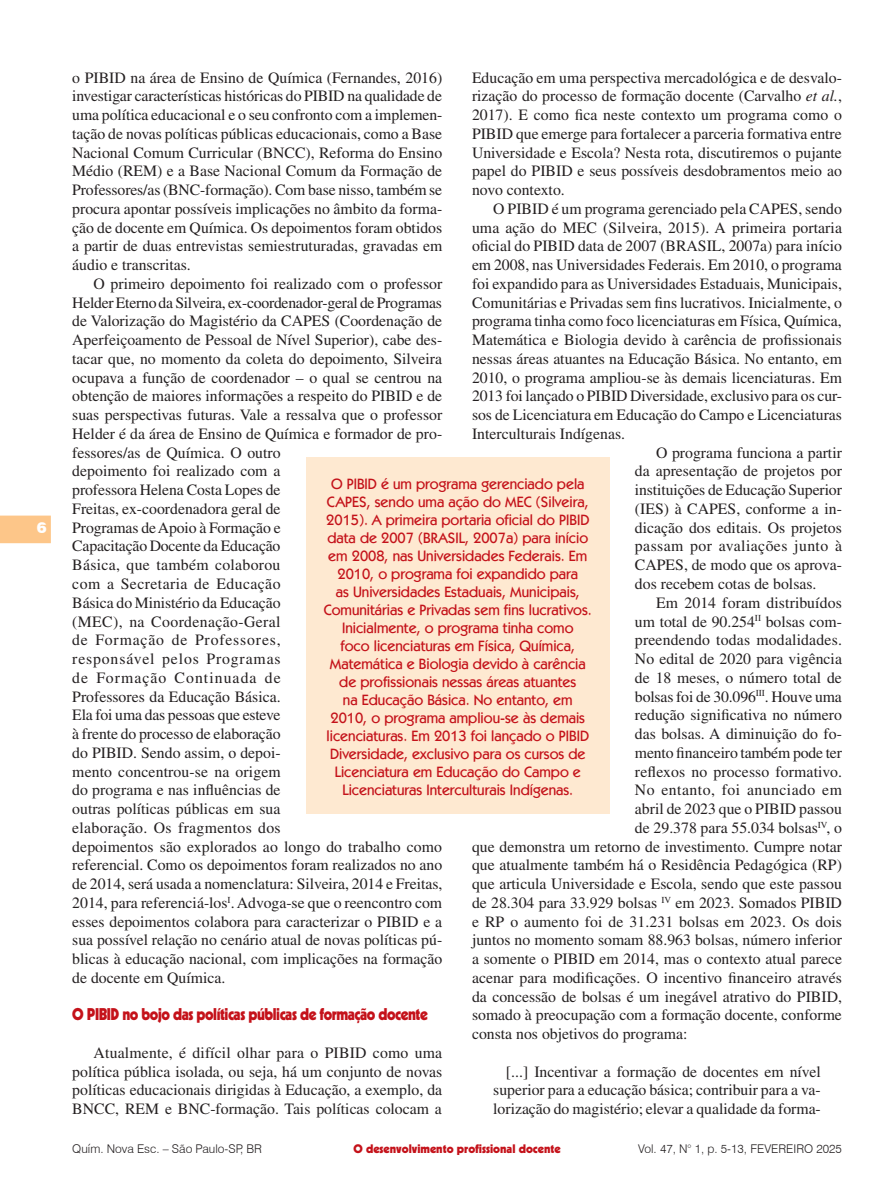
<style>
.page{position:relative;width:893px;height:1191px;background:#fff}
.page>*{position:absolute;margin:0;border:0;box-sizing:border-box;transform-origin:0 0}
.Seção{font:900 16.5px "Kabel LT Std";letter-spacing:-.03em;color:#c4121a;scale:.9 1}
.Citacao{font:15.75px/18.8px "Times LT Std";color:#231f20;text-align:justify}
.Citacao-2{font:15.75px "Times LT Std";letter-spacing:.03em;color:#231f20}
.Olho{font:500 15px/18px "Kabel IT Cby BT";color:#c4121a;text-align:center}
.t1{font:900 15px "Swiss 721 BT";color:#fff}
.t2{font:300 12px "Swiss 721 BT";color:#231f20}
.t3{font:900 12px "Kabel LT Std";color:#c4121a}
.s1{font-style:italic}
</style>
<div class="page">
<svg style="left:0;top:515px;width:51px;height:28px"></svg>
<div style="left:306px;top:458px;width:303px;height:356px;background:#fee9d1"></div>
<p class="t1" style="left:37px;top:518px;width:11px">6</p>
<p class="Citacao" style="left:72px;top:68px;width:371px">o PIBID na área de Ensino de Química (Fernandes, 2016) investigar características históricas do PIBID na qualidade de uma política educacional e o seu confronto com a implemen&shy;tação de novas políticas públicas educacionais, como a Base Nacional Comum Curricular (BNCC), Reforma do Ensino Médio (REM) e a Base Nacional Comum da Formação de Professores/as (BNC-formação). Com base nisso, também se procura apontar possíveis implicações no âmbito da forma&shy;ção de docente em Química. Os depoimentos foram obtidos a partir de duas entrevistas semiestruturadas, gravadas em áudio e transcritas.</p>
<p class="Citacao" style="left:72px;top:274px;width:372px;text-align:left;text-indent:21px">O primeiro depoimento foi realizado com o professor Helder Eterno da Silveira, ex-coordenador-geral de Programas de Valorização do Magistério da CAPES (Coordenação de Aperfeiçoamento de Pessoal de Nível Superior), cabe des&shy;tacar que, no momento da coleta do depoimento, Silveira ocupava a função de coordenador – o qual se centrou na obtenção de maiores informações a respeito do PIBID e de suas perspectivas futuras. Vale a ressalva que o professor Helder é da área de Ensino de Química e formador de pro&shy;fessores/as de Química. O outro<br>depoimento foi realizado com a<br>professora Helena Costa Lopes de<br>Freitas, ex-coordenadora geral de<br>Programas de Apoio à Formação e<br>Capacitação Docente da Educação<br>Básica, que também colaborou<br>com a Secretaria de Educação<br>Básica do Ministério da Educação<br>(MEC), na Coordenação-Geral<br>de Formação de Professores,<br>responsável pelos Programas<br>de Formação Continuada de<br>Professores da Educação Básica.<br>Ela foi uma das pessoas que esteve<br>à frente do processo de elaboração<br>do PIBID. Sendo assim, o depoi-<br>mento concentrou-se na origem<br>do programa e nas influências de<br>outras políticas públicas em sua<br>elaboração. Os fragmentos dos<br>depoimentos são explorados ao longo do trabalho como referencial. Como os depoimentos foram realizados no ano de 2014, será usada a nomenclatura: Silveira, 2014 e Freitas, 2014, para referenciá-los<sup>I</sup>. Advoga-se que o reencontro com esses depoimentos colabora para caracterizar o PIBID e a sua possível relação no cenário atual de novas políticas pú&shy;blicas à educação nacional, com implicações na formação de docente em Química.</p>
<p class="Seção" style="left:72px;top:1004px;width:397px">O PIBID no bojo das políticas públicas de formação docente</p>
<p class="Citacao" style="left:72px;top:1043px;width:371px;text-indent:21px">Atualmente, é difícil olhar para o PIBID como uma política pública isolada, ou seja, há um conjunto de novas políticas educacionais dirigidas à Educação, a exemplo, da BNCC, REM e BNC-formação. Tais políticas colocam a</p>
<p class="Citacao" style="left:472px;top:68px;width:371px">Educação em uma perspectiva mercadológica e de desvalo&shy;rização do processo de formação docente (Carvalho <span class="s1">et al.</span>, 2017). E como fica neste contexto um programa como o PIBID que emerge para fortalecer a parceria formativa entre Universidade e Escola? Nesta rota, discutiremos o pujante papel do PIBID e seus possíveis desdobramentos meio ao novo contexto.</p>
<p class="Citacao" style="left:472px;top:199px;width:372px;text-indent:21px">O PIBID é um programa gerenciado pela CAPES, sendo uma ação do MEC (Silveira, 2015). A primeira portaria oficial do PIBID data de 2007 (BRASIL, 2007a) para início em 2008, nas Universidades Federais. Em 2010, o programa foi expandido para as Universidades Estaduais, Municipais, Comunitárias e Privadas sem fins lucrativos. Inicialmente, o programa tinha como foco licenciaturas em Física, Química, Matemática e Biologia devido à carência de profissionais nessas áreas atuantes na Educação Básica. No entanto, em 2010, o programa ampliou-se às demais licenciaturas. Em 2013 foi lançado o PIBID Diversidade, exclusivo para os cur&shy;sos de Licenciatura em Educação do Campo e Licenciaturas Interculturais Indígenas.</p>
<p class="Citacao" style="left:635px;top:443px;width:209px;text-indent:21px">O programa funciona a partir da apresentação de projetos por instituições de Educação Superior (IES) à CAPES, conforme a in&shy;dicação dos editais. Os projetos passam por avaliações junto à CAPES, de modo que os aprova&shy;dos recebem cotas de bolsas.</p>
<p class="Citacao" style="left:656px;top:593px;width:187px">Em 2014 foram distribuídos</p>
<p class="Citacao" style="left:635px;top:612px;width:208px">um total de 90.254<sup>II</sup> bolsas com-</p>
<p class="Citacao" style="left:635px;top:630px;width:208px">preendendo todas modalidades.</p>
<p class="Citacao" style="left:635px;top:649px;width:208px">No edital de 2020 para vigência</p>
<p class="Citacao" style="left:635px;top:668px;width:208px">de 18 meses, o número total de</p>
<p class="Citacao" style="left:635px;top:687px;width:208px">bolsas foi de 30.096<sup>III</sup>. Houve uma</p>
<p class="Citacao" style="left:635px;top:705px;width:208px">redução significativa no número</p>
<p class="Citacao" style="left:635px;top:724px;width:208px">das bolsas. A diminuição do fo-</p>
<p class="Citacao" style="left:635px;top:743px;width:208px">mento financeiro também pode ter</p>
<p class="Citacao" style="left:635px;top:762px;width:208px">reflexos no processo formativo.</p>
<p class="Citacao-2" style="left:635px;top:781px;width:208px">No entanto, foi anunciado em</p>
<p class="Citacao" style="left:635px;top:799px;width:209px">abril de 2023 que o PIBID passou</p>
<p class="Citacao" style="left:635px;top:818px;width:208px">de 29.378 para 55.034 bolsas<sup>IV</sup>, o</p>
<p class="Citacao" style="left:472px;top:837px;width:371px">que demonstra um retorno de investimento. Cumpre notar</p>
<p class="Citacao" style="left:472px;top:855px;width:371px">que atualmente também há o Residência Pedagógica (RP)</p>
<p class="Citacao" style="left:472px;top:874px;width:371px">que articula Universidade e Escola, sendo que este passou</p>
<p class="Citacao" style="left:472px;top:893px;width:371px">de 28.304 para 33.929 bolsas <sup>IV</sup> em 2023. Somados PIBID</p>
<p class="Citacao" style="left:472px;top:912px;width:372px">e RP o aumento foi de 31.231 bolsas em 2023. Os dois</p>
<p class="Citacao" style="left:472px;top:930px;width:371px">juntos no momento somam 88.963 bolsas, número inferior</p>
<p class="Citacao" style="left:472px;top:949px;width:371px">a somente o PIBID em 2014, mas o contexto atual parece</p>
<p class="Citacao" style="left:472px;top:968px;width:371px">acenar para modificações. O incentivo financeiro através</p>
<p class="Citacao" style="left:472px;top:987px;width:371px">da concessão de bolsas é um inegável atrativo do PIBID,</p>
<p class="Citacao" style="left:472px;top:1005px;width:371px">somado à preocupação com a formação docente, conforme</p>
<p class="Citacao" style="left:472px;top:1024px;width:217px">consta nos objetivos do programa:</p>
<p class="Citacao" style="left:493px;top:1062px;width:329px;text-indent:13px">[...] Incentivar a formação de docentes em nível superior para a educação básica; contribuir para a va&shy;lorização do magistério; elevar a qualidade da forma-</p>
<p class="Olho" style="left:324px;top:474px;width:270px">O PIBID é um programa gerenciado pela CAPES, sendo uma ação do MEC (Silveira, 2015). A primeira portaria oficial do PIBID data de 2007 (BRASIL, 2007a) para início em 2008, nas Universidades Federais. Em 2010, o programa foi expandido para<br>as Universidades Estaduais, Municipais, Comunitárias e Privadas sem fins lucrativos.<br>Inicialmente, o programa tinha como<br>foco licenciaturas em Física, Química, Matemática e Biologia devido à carência de profissionais nessas áreas atuantes<br>na Educação Básica. No entanto, em 2010, o programa ampliou-se às demais licenciaturas. Em 2013 foi lançado o PIBID Diversidade, exclusivo para os cursos de Licenciatura em Educação do Campo e Licenciaturas Interculturais Indígenas.</p>
<p class="t3" style="left:354px;top:1141px;width:209px">O desenvolvimento profissional docente</p>
<p class="t2" style="left:72px;top:1141px;width:191px">Quím. Nova Esc. – São Paulo-SP, BR</p>
<p class="t2" style="left:638px;top:1141px;width:205px">Vol. 47, N° 1, p. 5-13, FEVEREIRO 2025</p>
</div>
